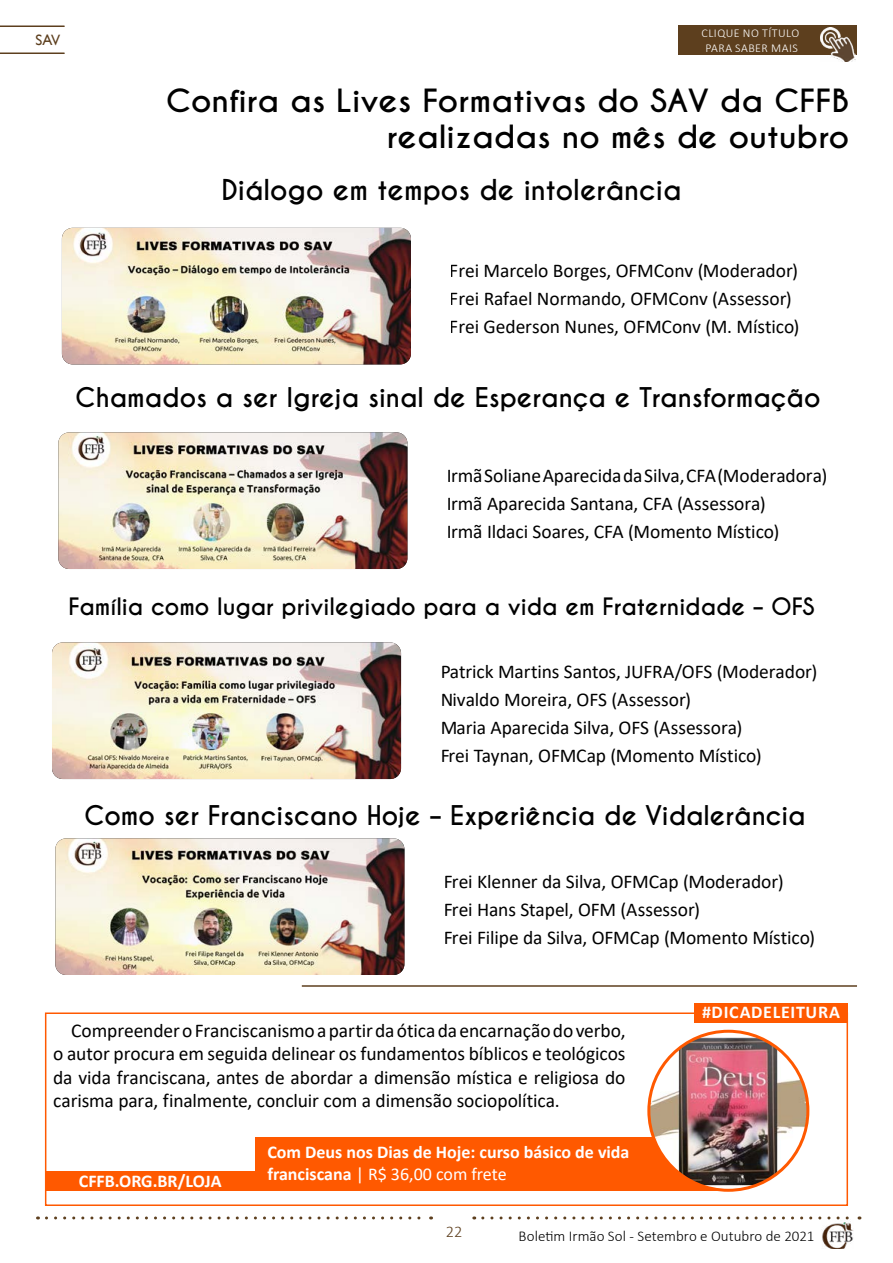
<style>
.page{position:relative;width:893px;height:1263px;background:#fff}
.page>*{position:absolute;margin:0;border:0;box-sizing:border-box;transform-origin:0 0}
.t1{font:700 30px/36px "Caviar Dreams";color:#000;text-align:right;scale:1.05 1}
.t2{font:700 27px "Caviar Dreams";color:#000}
.t3{font:700 25.5px "Caviar Dreams";color:#000}
.t4{font:700 22.5px "Caviar Dreams";color:#000}
.t5{font:19.5px/27.9px "Calibri";letter-spacing:-.005em;color:#000}
.t6{font:700 18px/21.6px "Calibri";color:#fff}
.t7{font:700 18px "Calibri";letter-spacing:.04em;color:#fff}
.t8{font:300 16.5px "Calibri";color:#5d3f1e}
.t9{font:300 15px "Calibri";color:#000}
.t10{font:15px "Gill Sans";color:#5d3f1e}
.t11{font:300 12px/14.4px "Calibri";letter-spacing:.04em;color:#fff;text-align:center}
.s1{font-weight:400}
</style>
<div class="page">
<svg style="left:46px;top:1216px;width:386px;height:3px"></svg>
<svg style="left:483px;top:1216px;width:377px;height:3px"></svg>
<img style="left:822px;top:1222px;width:31px;height:27px">
<svg style="left:0;top:26px;width:65px;height:28px"></svg>
<hr style="left:302px;top:985px;width:555px;height:2px;background:#5d3f1e">
<div style="left:679px;top:26px;width:178px;height:29px;background:#5d3f1e"></div>
<img style="left:820px;top:28px;width:36px;height:34px">
<div style="left:45px;top:1012px;width:803px;height:194px;border:2px solid #ff5900"></div>
<div style="left:695px;top:1003px;width:153px;height:19px;background:#ff5900"></div>
<div style="left:256px;top:1137px;width:463px;height:54px;background:#ff5900"></div>
<img style="left:649px;top:1031px;width:159px;height:159px;border-radius:79px">
<div style="left:647px;top:1030px;width:162px;height:162px;border:3px solid #ff5900;border-radius:50%"></div>
<div style="left:45px;top:1172px;width:211px;height:19px;background:#ff5900"></div>
<img style="left:62px;top:228px;width:349px;height:136px">
<img style="left:58px;top:432px;width:349px;height:137px">
<img style="left:52px;top:642px;width:349px;height:137px">
<img style="left:55px;top:838px;width:349px;height:137px">
<p class="t10" style="left:36px;top:32px;width:26px">SAV</p>
<p class="t11" style="left:702px;top:26px;width:99px">CLIQUE NO TÍTULO<br>PARA SABER MAIS</p>
<h1 class="t1" style="left:166px;top:84px;width:652px">Confira as Lives Formativas do SAV da CFFB realizadas no mês de outubro</h1>
<h2 class="t2" style="left:221px;top:174px;width:461px">Diálogo em tempos de intolerância</h2>
<p class="t5" style="left:450px;top:256px;width:351px">Frei Marcelo Borges, OFMConv (Moderador)<br>Frei Rafael Normando, OFMConv (Assessor)<br>Frei Gederson Nunes, OFMConv (M. Místico)</p>
<h3 class="t3" style="left:75px;top:382px;width:747px">Chamados a ser Igreja sinal de Esperança e Transformação</h3>
<p class="t5" style="left:446px;top:461px;width:382px">Irmã Soliane Aparecida da Silva, CFA (Moderadora)<br>Irmã Aparecida Santana, CFA (Assessora)<br>Irmã Ildaci Soares, CFA (Momento Místico)</p>
<p class="t4" style="left:68px;top:592px;width:748px">Família como lugar privilegiado para a vida em Fraternidade – OFS</p>
<p class="t5" style="left:440px;top:657px;width:379px">Patrick Martins Santos, JUFRA/OFS (Moderador)<br>Nivaldo Moreira, OFS (Assessor)<br>Maria Aparecida Silva, OFS (Assessora)<br>Frei Taynan, OFMCap (Momento Místico)</p>
<h3 class="t3" style="left:84px;top:800px;width:723px">Como ser Franciscano Hoje – Experiência de Vidalerância</h3>
<p class="t5" style="left:443px;top:867px;width:373px">Frei Klenner da Silva, OFMCap (Moderador)<br>Frei Hans Stapel, OFM (Assessor)<br>Frei Filipe da Silva, OFMCap (Momento Místico)</p>
<p class="t7" style="left:702px;top:999px;width:139px">#DICADELEITURA</p>
<p class="t5" style="left:53px;top:1018px;width:574px;line-height:23.4px;text-align:justify;text-indent:18px">Compreender o Franciscanismo a partir da ótica da encarnação do verbo, o autor procura em seguida delinear os fundamentos bíblicos e teológicos da vida franciscana, antes de abordar a dimensão mística e religiosa do carisma para, finalmente, concluir com a dimensão sociopolítica.</p>
<p class="t6" style="left:267px;top:1141px;width:364px">Com Deus nos Dias de Hoje: curso básico de vida franciscana <span class="s1">| R$ 36,00 com frete</span></p>
<p class="t6" style="left:79px;top:1170px;width:144px">CFFB.ORG.BR/LOJA</p>
<p class="t8" style="left:446px;top:1221px;width:18px">22</p>
<p class="t9" style="left:519px;top:1227px;width:297px">Boletim Irmão Sol - Setembro e Outubro de 2021</p>
</div>
